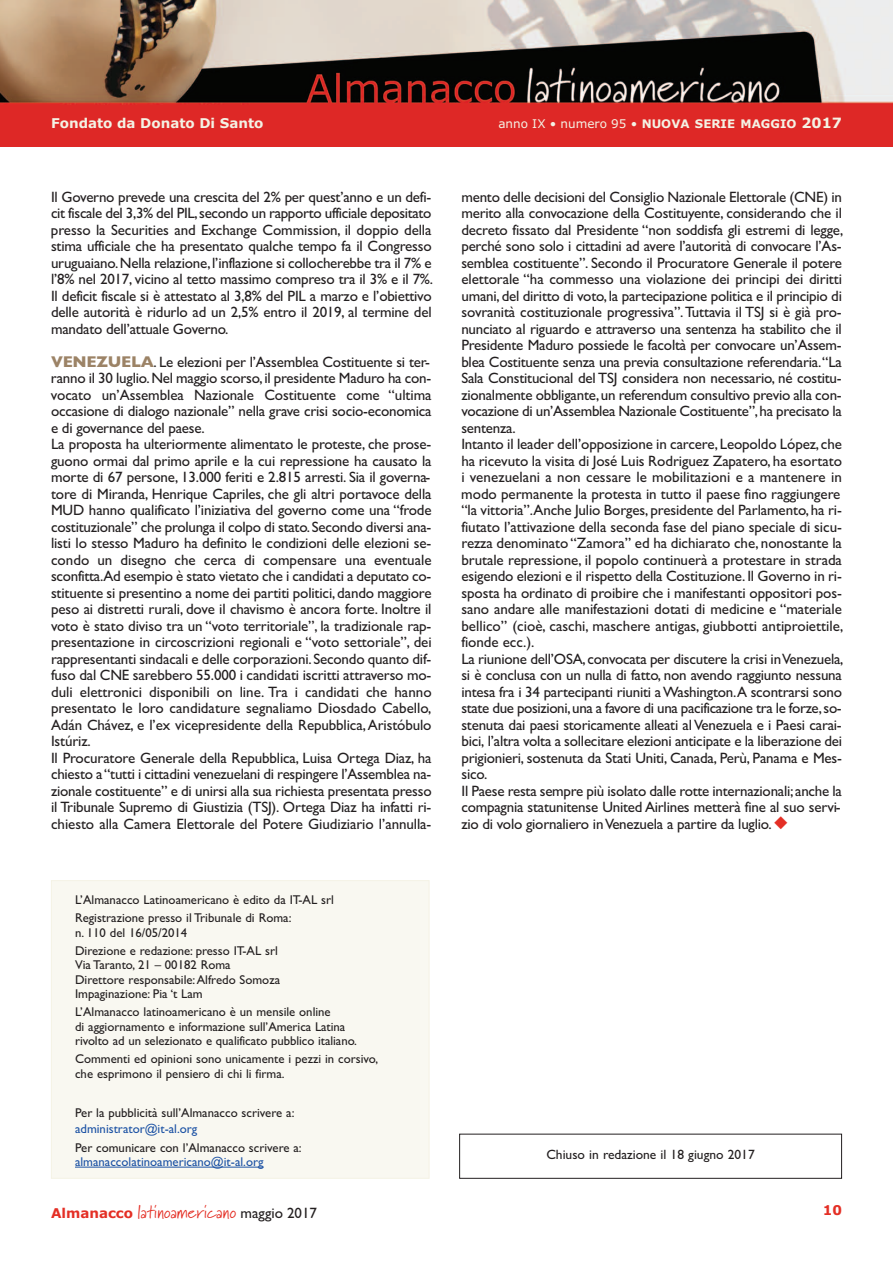
<style>
.page{position:relative;width:893px;height:1263px;background:#fff}
.page>*{position:absolute;margin:0;border:0;box-sizing:border-box;transform-origin:0 0}
.t1{font:18px "Marydale";letter-spacing:.01em;color:#e42f25}
.t2{font:15px/16.5px "Gill Sans";letter-spacing:-.015em;color:#231f20}
.t3{font:13.5px "Gill Sans";color:#231f20}
.t4{font:700 13.5px "Verdana";color:#f4f2e4}
.t5{font:700 13.5px "Verdana";color:#e42f25}
.t6{font:12.75px/14.2px "Gill Sans";color:#231f20}
.t7{font:12.75px "Gill Sans";color:#1c52a4}
.t8{font:12px "Verdana";color:#f4f2e4}
.s1{font-weight:700;font-size:11.85px}
.s2{font-weight:700;font-size:14.25px}
.s3{font-weight:700;font-size:15.75px;color:#9c8366}
.s4{color:#e42f25}
.s5{font-family:"Verdana";font-weight:700;font-size:13.5px}
.s6{font-family:"Gill Sans";font-size:15px;color:#231f20}
</style>
<div class="page">
<img style="left:0;top:0;width:893px;height:105px">
<div style="left:0;top:105px;width:893px;height:42px;background:#de2826"></div>
<div style="left:52px;top:881px;width:377px;height:297px;background:#f9f8f1"></div>
<div style="left:51px;top:880px;width:378px;height:299px;border:1px solid #f4f2e4"></div>
<div style="left:459px;top:1134px;width:383px;height:45px;border:1px solid #231f20"></div>
<hr style="left:75px;top:1167px;width:188px;height:1px;background:#1c52a4">
<p class="t4" style="left:51px;top:115px;width:214px">Fondato da Donato Di Santo</p>
<p class="t8" style="left:498px;top:117px;width:345px">anno IX • numero 95 • <span class="s1">NUOVA SERIE MAGGIO</span> <span class="s2">2017</span></p>
<p class="t2" style="left:51px;top:188px;width:384px;text-align:justify">Il Governo prevede una crescita del 2% per quest’anno e un defi&shy;cit fiscale del 3,3% del PIL,secondo un rapporto ufficiale depositato presso la Securities and Exchange Commission, il doppio della stima ufficiale che ha presentato qualche tempo fa il Congresso uruguaiano.Nella relazione,l’inflazione si collocherebbe tra il 7% e l’8% nel 2017, vicino al tetto massimo compreso tra il 3% e il 7%.<br>Il deficit fiscale si è attestato al 3,8% del PIL a marzo e l’obiettivo delle autorità è ridurlo ad un 2,5% entro il 2019, al termine del mandato dell’attuale Governo.</p>
<p class="t2" style="left:51px;top:353px;width:382px"><span class="s3">VENEZUELA</span>. Le elezioni per l’Assemblea Costituente si ter&shy;ranno il 30 luglio.Nel maggio scorso,il presidente Maduro ha con&shy;vocato un’Assemblea Nazionale Costituente come “ultima occasione di dialogo nazionale” nella grave crisi socio-economica e di governance del paese.<br>La proposta ha ulteriormente alimentato le proteste, che prose&shy;guono ormai dal primo aprile e la cui repressione ha causato la morte di 67 persone, 13.000 feriti e 2.815 arresti. Sia il governa&shy;tore di Miranda, Henrique Capriles, che gli altri portavoce della MUD hanno qualificato l’iniziativa del governo come una “frode costituzionale” che prolunga il colpo di stato.Secondo diversi ana&shy;listi lo stesso Maduro ha definito le condizioni delle elezioni se&shy;condo un disegno che cerca di compensare una eventuale sconfitta.Ad esempio è stato vietato che i candidati a deputato co&shy;stituente si presentino a nome dei partiti politici,dando maggiore peso ai distretti rurali, dove il chavismo è ancora forte. Inoltre il voto è stato diviso tra un “voto territoriale”, la tradizionale rap&shy;presentazione in circoscrizioni regionali e “voto settoriale”, dei rappresentanti sindacali e delle corporazioni.Secondo quanto dif&shy;fuso dal CNE sarebbero 55.000 i candidati iscritti attraverso mo&shy;duli elettronici disponibili on line. Tra i candidati che hanno presentato le loro candidature segnaliamo Diosdado Cabello, Adán Chávez, e l’ex vicepresidente della Repubblica,Aristóbulo Istúriz.<br>Il Procuratore Generale della Repubblica, Luisa Ortega Diaz, ha chiesto a“tutti i cittadini venezuelani di respingere l’Assemblea na&shy;zionale costituente” e di unirsi alla sua richiesta presentata presso il Tribunale Supremo di Giustizia (TSJ). Ortega Diaz ha infatti ri&shy;chiesto alla Camera Elettorale del Potere Giudiziario l’annulla-</p>
<p class="t6" style="left:75px;top:890px;width:260px;line-height:18.5px">L’Almanacco Latinoamericano è edito da IT-AL srl<br>Registrazione presso il Tribunale di Roma:</p>
<p class="t6" style="left:75px;top:923px;width:204px;line-height:18.5px">n. 110 del 16/05/2014<br>Direzione e redazione: presso IT-AL srl</p>
<p class="t6" style="left:75px;top:958px;width:207px">Via Taranto, 21 – 00182 Roma<br>Direttore responsabile:Alfredo Somoza<br>Impaginazione: Pia ‘t Lam</p>
<p class="t6" style="left:75px;top:1005px;width:284px">L’Almanacco latinoamericano è un mensile online<br>di aggiornamento e informazione sull’America Latina rivolto ad un selezionato e qualificato pubblico italiano.</p>
<p class="t6" style="left:75px;top:1052px;width:305px">Commenti ed opinioni sono unicamente i pezzi in corsivo, che esprimono il pensiero di chi li firma.</p>
<p class="t6" style="left:75px;top:1105px;width:221px">Per la pubblicità sull’Almanacco scrivere a:</p>
<p class="t7" style="left:75px;top:1121px;width:124px">administrator@it-al.org</p>
<p class="t6" style="left:75px;top:1140px;width:228px">Per comunicare con l’Almanacco scrivere a:</p>
<p class="t7" style="left:75px;top:1154px;width:190px">almanaccolatinoamericano@it-al.org</p>
<p class="t2" style="left:461px;top:188px;width:384px">mento delle decisioni del Consiglio Nazionale Elettorale (CNE) in merito alla convocazione della Costituyente, considerando che il decreto fissato dal Presidente “non soddisfa gli estremi di legge, perché sono solo i cittadini ad avere l’autorità di convocare l’As&shy;semblea costituente”. Secondo il Procuratore Generale il potere elettorale “ha commesso una violazione dei principi dei diritti umani,del diritto di voto,la partecipazione politica e il principio di sovranità costituzionale progressiva”.Tuttavia il TSJ si è già pro&shy;nunciato al riguardo e attraverso una sentenza ha stabilito che il Presidente Maduro possiede le facoltà per convocare un’Assem&shy;blea Costituente senza una previa consultazione referendaria.“La Sala Constitucional del TSJ considera non necessario, né costitu&shy;zionalmente obbligante,un referendum consultivo previo alla con&shy;vocazione di un’Assemblea Nazionale Costituente”,ha precisato la sentenza.<br>Intanto il leader dell’opposizione in carcere,Leopoldo López,che ha ricevuto la visita di José Luis Rodriguez Zapatero,ha esortato i venezuelani a non cessare le mobilitazioni e a mantenere in modo permanente la protesta in tutto il paese fino raggiungere “la vittoria”.Anche Julio Borges,presidente del Parlamento,ha ri&shy;fiutato l’attivazione della seconda fase del piano speciale di sicu&shy;rezza denominato “Zamora” ed ha dichiarato che, nonostante la brutale repressione, il popolo continuerà a protestare in strada esigendo elezioni e il rispetto della Costituzione.Il Governo in ri&shy;sposta ha ordinato di proibire che i manifestanti oppositori pos&shy;sano andare alle manifestazioni dotati di medicine e “materiale bellico” (cioè, caschi, maschere antigas, giubbotti antiproiettile, fionde ecc.).<br>La riunione dell’OSA,convocata per discutere la crisi inVenezuela, si è conclusa con un nulla di fatto, non avendo raggiunto nessuna intesa fra i 34 partecipanti riuniti aWashington.A scontrarsi sono state due posizioni,una a favore di una pacificazione tra le forze,so&shy;stenuta dai paesi storicamente alleati alVenezuela e i Paesi carai&shy;bici, l’altra volta a sollecitare elezioni anticipate e la liberazione dei prigionieri, sostenuta da Stati Uniti, Canada, Perù, Panama e Mes&shy;sico.<br>Il Paese resta sempre più isolato dalle rotte internazionali;anche la compagnia statunitense United Airlines metterà fine al suo servi&shy;zio di volo giornaliero inVenezuela a partire da luglio. <span class="s4">◆</span></p>
<p class="t3" style="left:546px;top:1147px;width:210px">Chiuso in redazione il 18 giugno 2017</p>
<p class="t1" style="left:51px;top:1201px;width:268px"><span class="s5">Almanacco</span> latinoamericano <span class="s6">maggio 2017</span></p>
<p class="t5" style="left:823px;top:1202px;width:21px">10</p>
</div>
